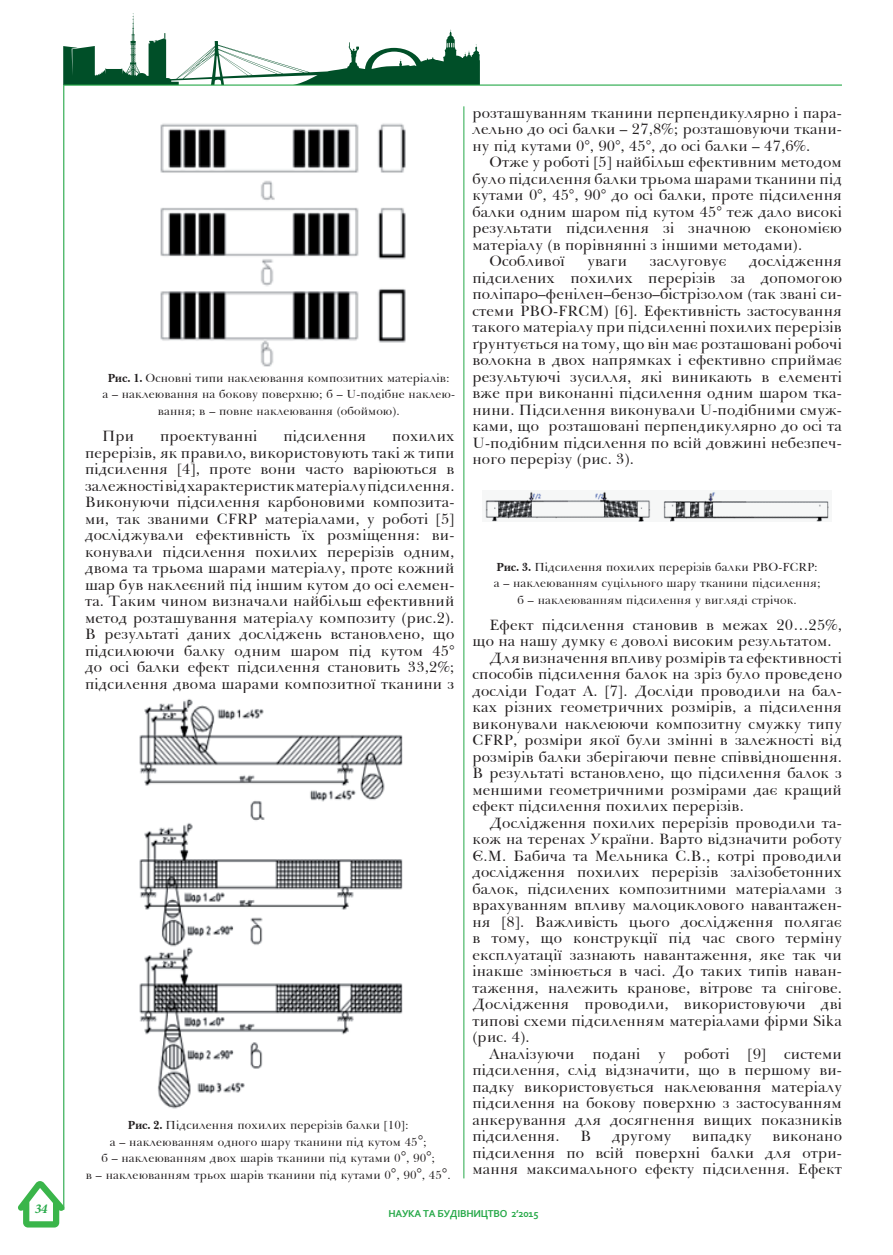
<style>
.page{position:relative;width:893px;height:1255px;background:#fff}
.page>*{position:absolute;margin:0;border:0;box-sizing:border-box;transform-origin:0 0}
.t1{font:15.3px/16.5px "Baskerville BT";letter-spacing:.01em;color:#231f20;text-align:justify}
.t2{font:italic 700 13.5px "Minion Pro";color:#27a949}
.t3{font:12px/16.5px "Baskerville BT";letter-spacing:.01em;color:#231f20;text-align:center}
.t4{font:700 10.5px "Corbel";letter-spacing:-.025em;color:#27a949}
.s1{font-weight:700}
.s2{font-size:15.3px}
</style>
<div class="page">
<hr style="left:63px;top:85px;width:1px;height:1124px;background:#27a949">
<svg style="left:18px;top:1180px;width:47px;height:47px"></svg>
<svg style="left:63px;top:13px;width:417px;height:72px"></svg>
<hr style="left:64px;top:84px;width:778px;height:2px;background:#27a949">
<img style="left:160px;top:123px;width:246px;height:244px">
<img style="left:139px;top:699px;width:264px;height:410px">
<img style="left:485px;top:491px;width:344px;height:31px">
<hr style="left:463px;top:106px;width:1px;height:1072px;background:#27a949">
<p class="t2" style="left:35px;top:1198px;width:14px">34</p>
<p class="t3" style="left:102px;top:369px;width:354px"><span class="s1">Рис. 1.</span> Основні типи наклеювання композитних матеріалів:<br>а – наклеювання на бокову поверхню; б – U-подібне наклею&shy;вання; в – повне наклеювання (обоймою).</p>
<p class="t1" style="left:102px;top:427px;width:34px">При</p>
<p class="t1" style="left:160px;top:427px;width:99px">проектуванні</p>
<p class="t1" style="left:283px;top:427px;width:84px">підсилення</p>
<p class="t1" style="left:85px;top:427px;width:371px;text-indent:307px">похилих перерізів, як правило, використовують такі ж типи підсилення [4], проте вони часто варіюються в залежності від характеристик матеріалу підсилення.<br>Виконуючи підсилення карбоновими композита&shy;ми, так званими CFRP матеріалами, у роботі [5] досліджували ефективність їх розміщення: ви&shy;конували підсилення похилих перерізів одним, двома та трьома шарами матеріалу, проте кожний шар був наклеєний під іншим кутом до осі елемен&shy;та. Таким чином визначали найбільш ефективний метод розташування матеріалу композиту (рис.2).<br>В результаті даних досліджень встановлено, що підсилюючи балку одним шаром під кутом 45° до осі балки ефект підсилення становить 33,2%; підсилення двома шарами композитної тканини з</p>
<p class="t3" style="left:86px;top:1116px;width:366px"><span class="s1">Рис. 2.</span> Підсилення похилих перерізів балки [10]:<br>а – наклеюванням одного шару тканини під кутом 45<span class="s2">°</span>;<br>б – наклеюванням двох шарів тканини під кутами 0<span class="s2">°</span>, 90<span class="s2">°</span>;<br>в – наклеюванням трьох шарів тканини під кутами 0<span class="s2">°</span>, 90<span class="s2">°</span>, 45<span class="s2">°</span>.</p>
<p class="t1" style="left:472px;top:104px;width:371px">розташуванням тканини перпендикулярно і пара&shy;лельно до осі балки – 27,8%; розташовуючи ткани&shy;ну під кутами 0°, 90°, 45°, до осі балки – 47,6%.</p>
<p class="t1" style="left:489px;top:153px;width:354px">Отже у роботі [5] найбільш ефективним методом</p>
<p class="t1" style="left:472px;top:170px;width:371px">було підсилення балки трьома шарами тканини під</p>
<p class="t1" style="left:472px;top:186px;width:371px">кутами 0°, 45°, 90° до осі балки, проте підсилення</p>
<p class="t1" style="left:472px;top:203px;width:371px">балки одним шаром під кутом 45° теж дало високі</p>
<p class="t1" style="left:472px;top:219px;width:371px">результати підсилення зі значною економією</p>
<p class="t1" style="left:472px;top:236px;width:331px">матеріалу (в порівнянні з іншими методами).</p>
<p class="t1" style="left:489px;top:252px;width:77px">Особливої</p>
<p class="t1" style="left:587px;top:252px;width:41px">уваги</p>
<p class="t1" style="left:650px;top:252px;width:78px">заслуговує</p>
<p class="t1" style="left:472px;top:252px;width:371px;text-indent:277px">дослідження підсилених похилих перерізів за допомогою поліпаро–фенілен–бензо–бістрізолом (так звані си&shy;стеми PBO-FRCM) [6]. Ефективність застосування такого матеріалу при підсиленні похилих перерізів ґрунтується на тому, що він має розташовані робочі волокна в двох напрямках і ефективно сприймає результуючі зусилля, які виникають в елементі вже при виконанні підсилення одним шаром тка&shy;нини. Підсилення виконували U-подібними смуж&shy;ками, що розташовані перпендикулярно до осі та U-подібним підсилення по всій довжині небезпеч&shy;ного перерізу (рис. 3).</p>
<p class="t3" style="left:494px;top:558px;width:328px"><span class="s1">Рис. 3.</span> Підсилення похилих перерізів балки PBO-FCRP: а – наклеюванням суцільного шару тканини підсилення; б – наклеюванням підсилення у вигляді стрічок.</p>
<p class="t1" style="left:489px;top:615px;width:354px">Ефект підсилення становив в межах 20…25%,</p>
<p class="t1" style="left:472px;top:632px;width:361px">що на нашу думку є доволі високим результатом.</p>
<p class="t1" style="left:489px;top:648px;width:354px">Для визначення впливу розмірів та ефективності</p>
<p class="t1" style="left:472px;top:665px;width:371px">способів підсилення балок на зріз було проведено</p>
<p class="t1" style="left:472px;top:681px;width:371px">досліди Годат А. [7]. Досліди проводили на бал-</p>
<p class="t1" style="left:472px;top:698px;width:371px">ках різних геометричних розмірів, а підсилення</p>
<p class="t1" style="left:472px;top:714px;width:371px">виконували наклеюючи композитну смужку типу</p>
<p class="t1" style="left:472px;top:731px;width:371px">СFRP, розміри якої були змінні в залежності від</p>
<p class="t1" style="left:472px;top:747px;width:371px">розмірів балки зберігаючи певне співвідношення.</p>
<p class="t1" style="left:472px;top:764px;width:371px">В результаті встановлено, що підсилення балок з</p>
<p class="t1" style="left:472px;top:780px;width:371px">меншими геометричними розмірами дає кращий</p>
<p class="t1" style="left:472px;top:797px;width:273px">ефект підсилення похилих перерізів.</p>
<p class="t1" style="left:489px;top:813px;width:354px">Дослідження похилих перерізів проводили та-</p>
<p class="t1" style="left:472px;top:830px;width:371px">кож на теренах України. Варто відзначити роботу</p>
<p class="t1" style="left:472px;top:846px;width:371px">Є.М. Бабича та Мельника С.В., котрі проводили</p>
<p class="t1" style="left:472px;top:863px;width:371px">дослідження похилих перерізів залізобетонних</p>
<p class="t1" style="left:472px;top:879px;width:371px">балок, підсилених композитними матеріалами з</p>
<p class="t1" style="left:472px;top:896px;width:371px">врахуванням впливу малоциклового навантажен-</p>
<p class="t1" style="left:472px;top:912px;width:371px">ня [8]. Важливість цього дослідження полягає</p>
<p class="t1" style="left:472px;top:929px;width:371px">в тому, що конструкції під час свого терміну</p>
<p class="t1" style="left:472px;top:945px;width:371px">експлуатації зазнають навантаження, яке так чи</p>
<p class="t1" style="left:472px;top:962px;width:371px">інакше змінюється в часі. До таких типів наван-</p>
<p class="t1" style="left:472px;top:978px;width:371px">таження, належить кранове, вітрове та снігове.</p>
<p class="t1" style="left:472px;top:995px;width:371px">Дослідження проводили, використовуючи дві</p>
<p class="t1" style="left:472px;top:1011px;width:371px">типові схеми підсиленням матеріалами фірми Sika</p>
<p class="t1" style="left:472px;top:1028px;width:59px">(рис. 4).</p>
<p class="t1" style="left:489px;top:1044px;width:354px">Аналізуючи подані у роботі [9] системи</p>
<p class="t1" style="left:472px;top:1061px;width:371px">підсилення, слід відзначити, що в першому ви-</p>
<p class="t1" style="left:472px;top:1077px;width:371px">падку використовується наклеювання матеріалу</p>
<p class="t1" style="left:472px;top:1094px;width:371px">підсилення на бокову поверхню з застосуванням</p>
<p class="t1" style="left:472px;top:1110px;width:371px">анкерування для досягнення вищих показників</p>
<p class="t1" style="left:472px;top:1127px;width:89px">підсилення.</p>
<p class="t1" style="left:580px;top:1127px;width:12px">В</p>
<p class="t1" style="left:612px;top:1127px;width:61px">другому</p>
<p class="t1" style="left:692px;top:1127px;width:61px">випадку</p>
<p class="t1" style="left:472px;top:1127px;width:371px;text-indent:300px">виконано підсилення по всій поверхні балки для отри&shy;мання максимального ефекту підсилення. Ефект</p>
<p class="t4" style="left:388px;top:1206px;width:152px">НАУКА ТА БУДIВНИЦТВО 2’2015</p>
</div>
